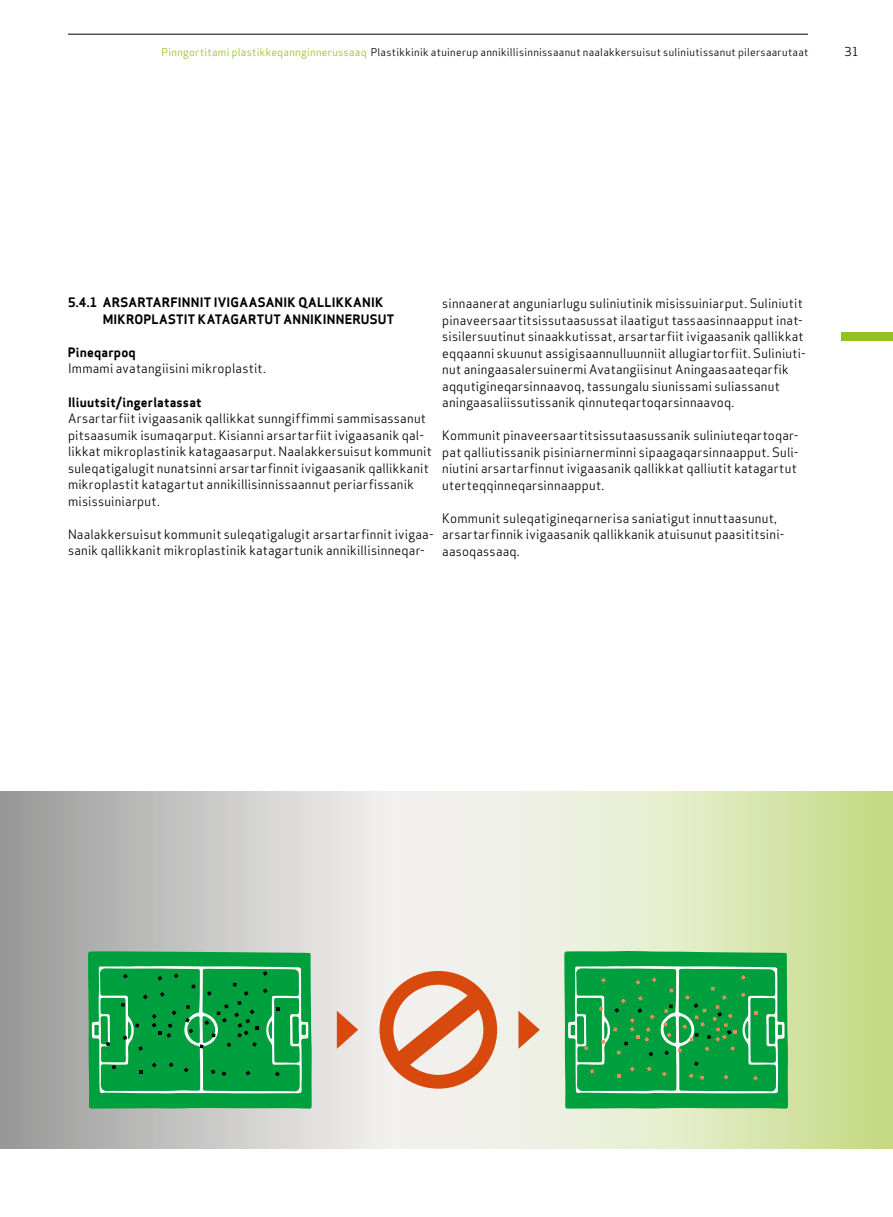
<style>
.page{position:relative;width:893px;height:1217px;background:#fff}
.page>*{position:absolute;margin:0;border:0;box-sizing:border-box;transform-origin:0 0}
.t1{font:12.75px/16.5px "Apex Sans Book T";letter-spacing:.015em;color:#000}
.t2{font:12.75px/16.5px "Apex Sans Bold T";letter-spacing:.02em;color:#000}
.t3{font:12px "Apex Sans Book T";color:#000}
.t4{font:10.5px "Apex Sans Book T";letter-spacing:.025em;color:#000}
.s1{color:#95c11f}
</style>
<div class="page">
<svg style="left:0;top:791px;width:893px;height:357px"></svg>
<svg style="left:88px;top:951px;width:224px;height:157px"></svg>
<svg style="left:564px;top:950px;width:224px;height:158px"></svg>
<svg style="left:380px;top:970px;width:117px;height:118px"></svg>
<svg style="left:518px;top:1010px;width:22px;height:38px"></svg>
<svg style="left:337px;top:1010px;width:21px;height:38px"></svg>
<div style="left:841px;top:332px;width:52px;height:8px;background:#95c11f"></div>
<hr style="left:68px;top:34px;width:740px;height:1px;background:#000">
<p class="t4" style="left:162px;top:46px;width:648px"><span class="s1">Pinngortitami plastikkeqannginnerussaaq</span> Plastikkinik atuinerup annikillisinnissaanut naalakkersuisut suliniutissanut pilersaarutaat</p>
<p class="t3" style="left:844px;top:44px;width:16px">31</p>
<p class="t2" style="left:68px;top:294px;width:118px">5.4.1 ARSARTARFINNIT</p>
<p class="t2" style="left:103px;top:294px;width:282px;text-indent:111px">IVIGAASANI K QALLIKKANI K<br>MI KROPLASTIT KATAGARTUT ANNI</p>
<p class="t2" style="left:314px;top:311px;width:80px">KINNERUSUT</p>
<p class="t2" style="left:68px;top:344px;width:69px">PINEQARPOQ</p>
<p class="t1" style="left:68px;top:360px;width:199px">Immami avatangiisini mikroplastit.</p>
<p class="t2" style="left:68px;top:393px;width:135px">ILIUUTSIT/INGERLATASSAT</p>
<p class="t1" style="left:68px;top:410px;width:365px">Arsartarfiit ivigaasanik qallikkat sunngiffimmi sammisassanut pitsaasumik isumaqarput. Kisianni arsartarfiit ivigaasanik qal&shy;likkat mikroplastinik katagaasarput. Naalakkersuisut kommunit suleqatigalugit nunatsinni arsartarfinnit ivigaasanik qallikkanit mikroplastit katagartut annikillisinnissaannut periarfissanik misissuiniarput.</p>
<p class="t1" style="left:68px;top:525px;width:367px">Naalakkersuisut kommunit suleqatigalugit arsartarfinnit ivigaa&shy;sanik qallikkanit mikroplastinik katagartunik annikillisinneqar-</p>
<p class="t1" style="left:442px;top:295px;width:365px">sinnaanerat anguniarlugu suliniutinik misissuiniarput. Suliniutit pinaveersaartitsissutaasussat ilaatigut tassaasinnaapput inat&shy;sisilersuutinut sinaakkutissat, arsartarfiit ivigaasanik qallikkat eqqaanni skuunut assigisaannulluunniit allugiartorfiit. Suliniuti&shy;nut aningaasalersuinermi Avatangiisinut Aningaasaateqarfik aqqutigineqarsinnaavoq, tassungalu siunissami suliassanut aningaasaliissutissanik qinnuteqartoqarsinnaavoq.</p>
<p class="t1" style="left:442px;top:427px;width:358px">Kommunit pinaveersaartitsissutaasussanik suliniuteqartoqar&shy;pat qalliutissanik pisiniarnerminni sipaagaqarsinnaapput. Suli&shy;niutini arsartarfinnut ivigaasanik qallikkat qalliutit katagartut uterteqqinneqarsinnaapput.</p>
<p class="t1" style="left:442px;top:509px;width:344px">Kommunit suleqatigineqarnerisa saniatigut innuttaasunut, arsartarfinnik ivigaasanik qallikkanik atuisunut paasititsini&shy;aasoqassaaq.</p>
</div>
